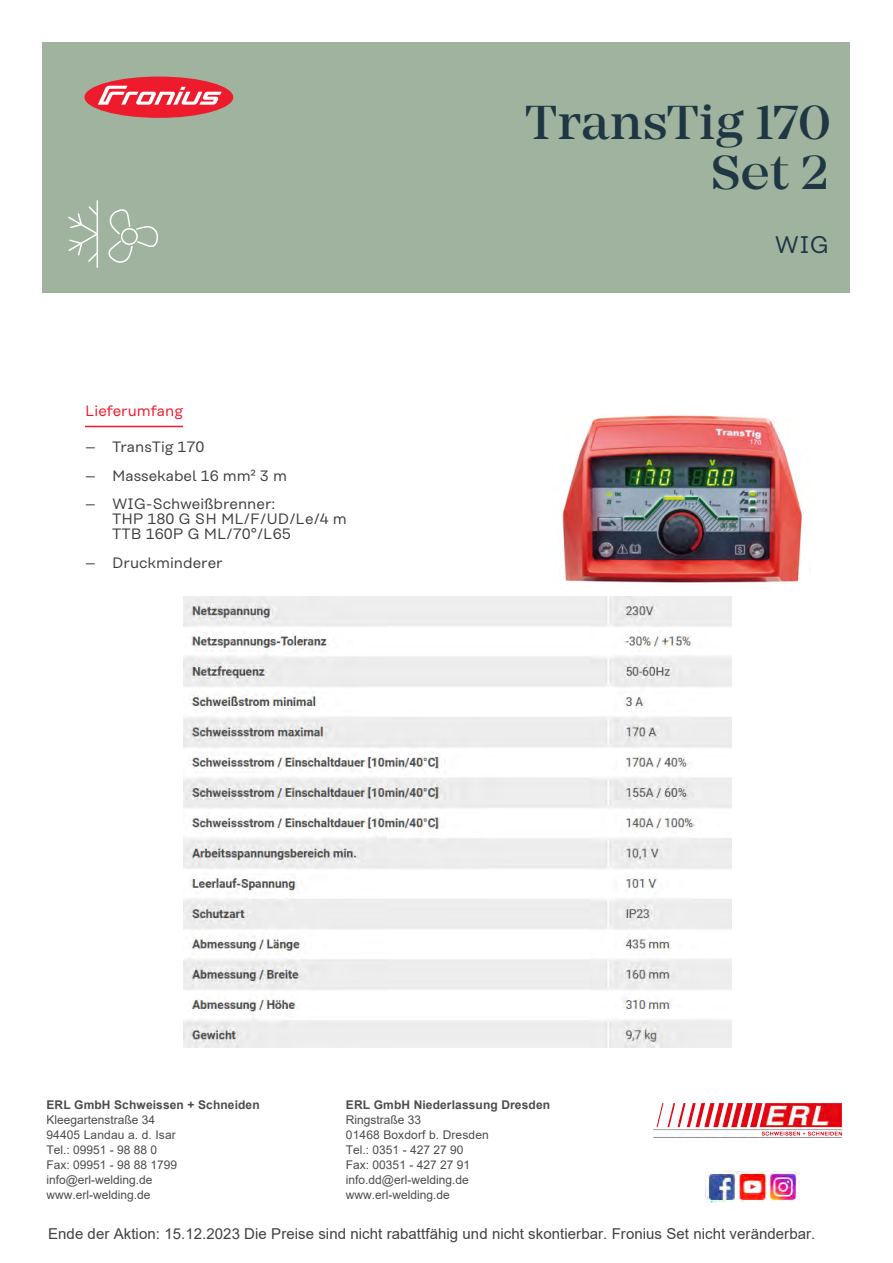
<style>
.page{position:relative;width:893px;height:1263px;background:#fff}
.page>*{position:absolute;margin:0;border:0;box-sizing:border-box;transform-origin:0 0}
.t1{font:500 49.5px/49.5px "Mirador";color:#1f3643;text-align:right}
.t2{font:24px "Rational Text";color:#1f3643}
.t3{font:15px/15px "Rational Text";color:#3e3e3f}
.t4{font:15px "Arial";letter-spacing:.005em;color:#414142}
.t5{font:15px "Rational Text";color:#ee1b2d}
.t6{font:12px/15px "Arial";color:#4b4c4d}
.t7{font:700 12px "Arial";letter-spacing:.01em;color:#4b4c4d}
.s1{font-style:inherit}
</style>
<div class="page">
<div style="left:43px;top:43px;width:807px;height:250px;background:#9fb39e"></div>
<hr style="left:85px;top:426px;width:98px;height:1px;background:#ee1b2d">
<hr style="left:97px;top:201px;width:1px;height:66px;background:#fff">
<svg style="left:68px;top:205px;width:29px;height:58px"></svg>
<svg style="left:108px;top:209px;width:50px;height:54px"></svg>
<div style="left:84px;top:77px;width:149px;height:41px;background:#ee1b2d;border-radius:50%"></div>
<svg style="left:98px;top:86px;width:124px;height:19px"></svg>
<img style="left:562px;top:415px;width:240px;height:168px">
<img style="left:654px;top:1103px;width:187px;height:35px">
<img style="left:706px;top:1171px;width:94px;height:32px">
<img style="left:184px;top:597px;width:547px;height:450px">
<h1 class="t1" style="left:525px;top:99px;width:308px">TransTig 170<br>Set 2</h1>
<p class="t5" style="left:85px;top:402px;width:100px">Lieferumfang</p>
<p class="t3" style="left:85px;top:439px;width:121px">– TransTig 170</p>
<p class="t3" style="left:85px;top:469px;width:203px">– Massekabel 16 mm² 3 m</p>
<p class="t3" style="left:112px;top:496px;width:236px;text-indent:-27px">– WIG-Schweißbrenner:<br>THP 180 G SH ML/F/UD/Le/4 m<br>TTB 160P G ML/70°/L65</p>
<p class="t3" style="left:85px;top:556px;width:139px">– Druckminderer</p>
<p class="t7" style="left:46px;top:1096px;width:215px">ERL GmbH Schweissen + Schneiden</p>
<p class="t6" style="left:46px;top:1112px;width:132px">Kleegartenstraße 34<br>94405 Landau a. d. Isar<br>Tel.: 09951 - 98 88 0<br>Fax: 09951 - 98 88 1799 info@erl-welding.de www.erl-welding.de</p>
<p class="t7" style="left:346px;top:1097px;width:206px">ERL GmbH Niederlassung Dresden</p>
<p class="t6" style="left:346px;top:1112px;width:144px">Ringstraße 33<br>01468 Boxdorf b. Dresden<br>Tel.: 0351 - 427 27 90<br>Fax: 00351 - 427 27 91 info.dd@erl-welding.de www.erl-welding.de</p>
<h2 class="t2" style="left:774px;top:231px;width:56px">WIG</h2>
<p class="t4" style="left:48px;top:1223px;width:769px">Ende der Aktion: <span class="s1">15</span>.<span class="s1">12</span>.2023 Die Preise sind nicht rabattfähig und nicht skontierbar. Fronius Set nicht veränderbar.</p>
</div>
